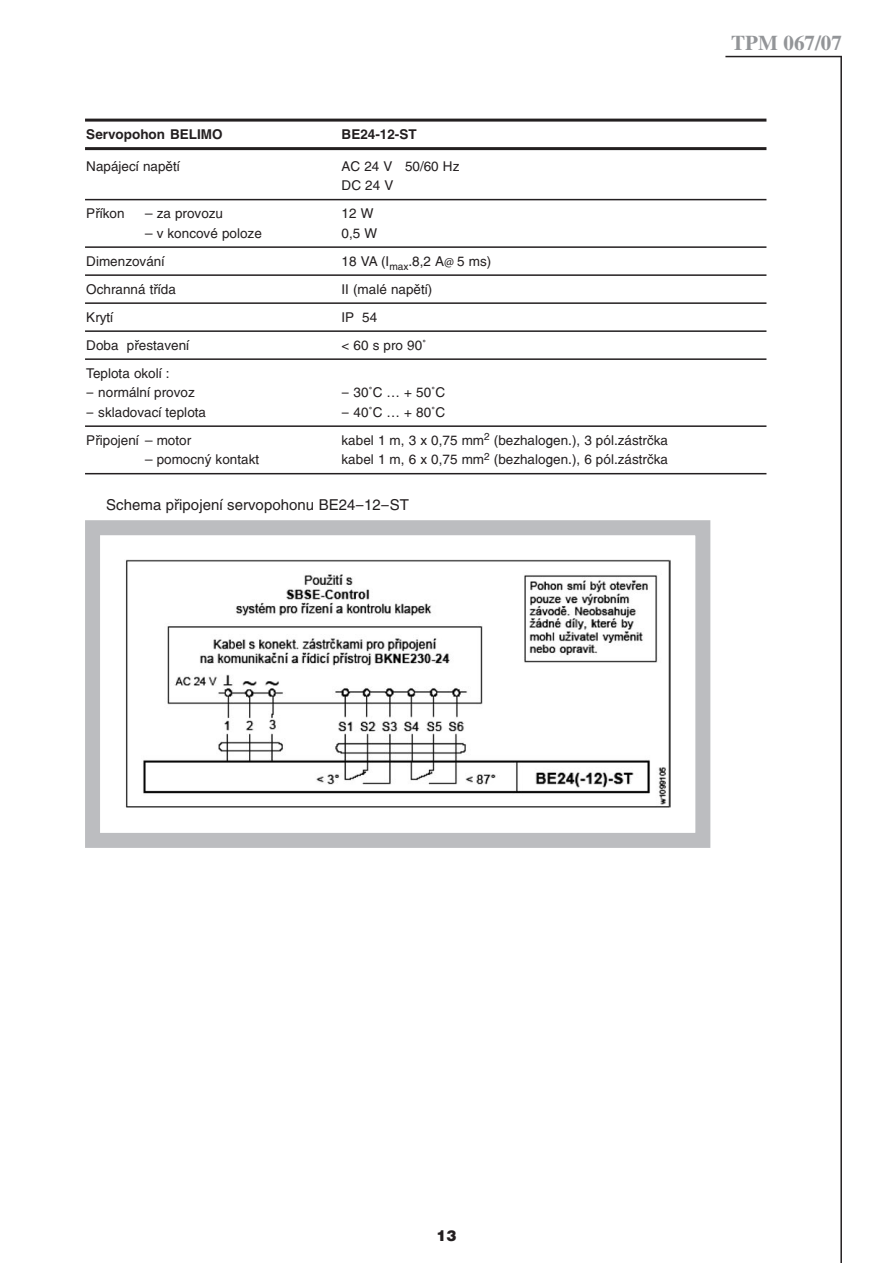
<style>
.page{position:relative;width:893px;height:1263px;background:#fff}
.page>*{position:absolute;margin:0;border:0;box-sizing:border-box;transform-origin:0 0}
.t1{font:700 21px "Toronto";color:#939598}
.t2{font:15px "Switzerland";color:#231f20}
.t3{font:900 15px "Switzerland";color:#231f20}
.t4{font:13.5px/19.5px "Switzerland";color:#231f20}
.t5{font:700 13.5px "Switzerland";color:#231f20}
.s1{font-family:"Myriad Pro"}
</style>
<div class="page">
<hr style="left:725px;top:56px;width:117px;height:1px;background:#231f20">
<hr style="left:840px;top:57px;width:2px;height:1206px;background:#231f20">
<svg style="left:85px;top:520px;width:626px;height:328px"></svg>
<hr style="left:85px;top:119px;width:681px;height:3px;background:#231f20">
<hr style="left:85px;top:147px;width:681px;height:3px;background:#231f20">
<hr style="left:85px;top:199px;width:681px;height:1px;background:#231f20">
<hr style="left:85px;top:246px;width:681px;height:2px;background:#231f20">
<hr style="left:85px;top:274px;width:681px;height:2px;background:#231f20">
<hr style="left:85px;top:302px;width:681px;height:2px;background:#231f20">
<hr style="left:85px;top:330px;width:681px;height:2px;background:#231f20">
<hr style="left:85px;top:358px;width:681px;height:2px;background:#231f20">
<hr style="left:85px;top:425px;width:681px;height:2px;background:#231f20">
<hr style="left:85px;top:473px;width:681px;height:1px;background:#231f20">
<p class="t5" style="left:86px;top:126px;width:138px">Servopohon BELIMO</p>
<p class="t5" style="left:342px;top:126px;width:77px">BE24-12-ST</p>
<p class="t4" style="left:86px;top:156px;width:95px">Napájecí napětí</p>
<p class="t4" style="left:342px;top:156px;width:119px">AC 24 V 50/60 Hz<br>DC 24 V</p>
<p class="t4" style="left:86px;top:204px;width:40px">Příkon</p>
<p class="t4" style="left:145px;top:204px;width:80px">– za provozu</p>
<p class="t4" style="left:342px;top:204px;width:33px">12 W</p>
<p class="t4" style="left:145px;top:223px;width:118px">– v koncové poloze</p>
<p class="t4" style="left:342px;top:223px;width:37px">0,5 W</p>
<p class="t4" style="left:86px;top:251px;width:80px">Dimenzování</p>
<p class="t4" style="left:342px;top:251px;width:151px">18 VA (I<sub>max</sub>.8,2 A<span class="s1">@</span> 5 ms)</p>
<p class="t4" style="left:86px;top:279px;width:91px">Ochranná třída</p>
<p class="t4" style="left:342px;top:279px;width:92px">II (malé napětí)</p>
<p class="t4" style="left:86px;top:307px;width:28px">Krytí</p>
<p class="t4" style="left:342px;top:307px;width:37px">IP 54</p>
<p class="t4" style="left:86px;top:335px;width:104px">Doba přestavení</p>
<p class="t4" style="left:342px;top:335px;width:86px">&lt; 60 s pro 90°</p>
<p class="t4" style="left:86px;top:363px;width:85px">Teplota okolí :</p>
<p class="t4" style="left:86px;top:383px;width:110px">- normální provoz</p>
<p class="t4" style="left:342px;top:383px;width:105px">- 30°C … + 50°C</p>
<p class="t4" style="left:86px;top:402px;width:121px">- skladovací teplota</p>
<p class="t4" style="left:342px;top:402px;width:105px">- 40°C … + 80°C</p>
<p class="t4" style="left:86px;top:430px;width:106px">Připojení – motor</p>
<p class="t4" style="left:342px;top:430px;width:328px">kabel 1 m, 3 x 0,75 mm<sup>2</sup> (bezhalogen.), 3 pól.zástrčka</p>
<p class="t4" style="left:145px;top:450px;width:116px">– pomocný kontakt</p>
<p class="t4" style="left:342px;top:450px;width:328px">kabel 1 m, 6 x 0,75 mm<sup>2</sup> (bezhalogen.), 6 pól.zástrčka</p>
<p class="t2" style="left:106px;top:496px;width:304px">Schema připojení servopohonu BE24-12-ST</p>
<h1 class="t1" style="left:731px;top:31px;width:112px">TPM 067/07</h1>
<p class="t3" style="left:436px;top:1227px;width:22px">13</p>
</div>
